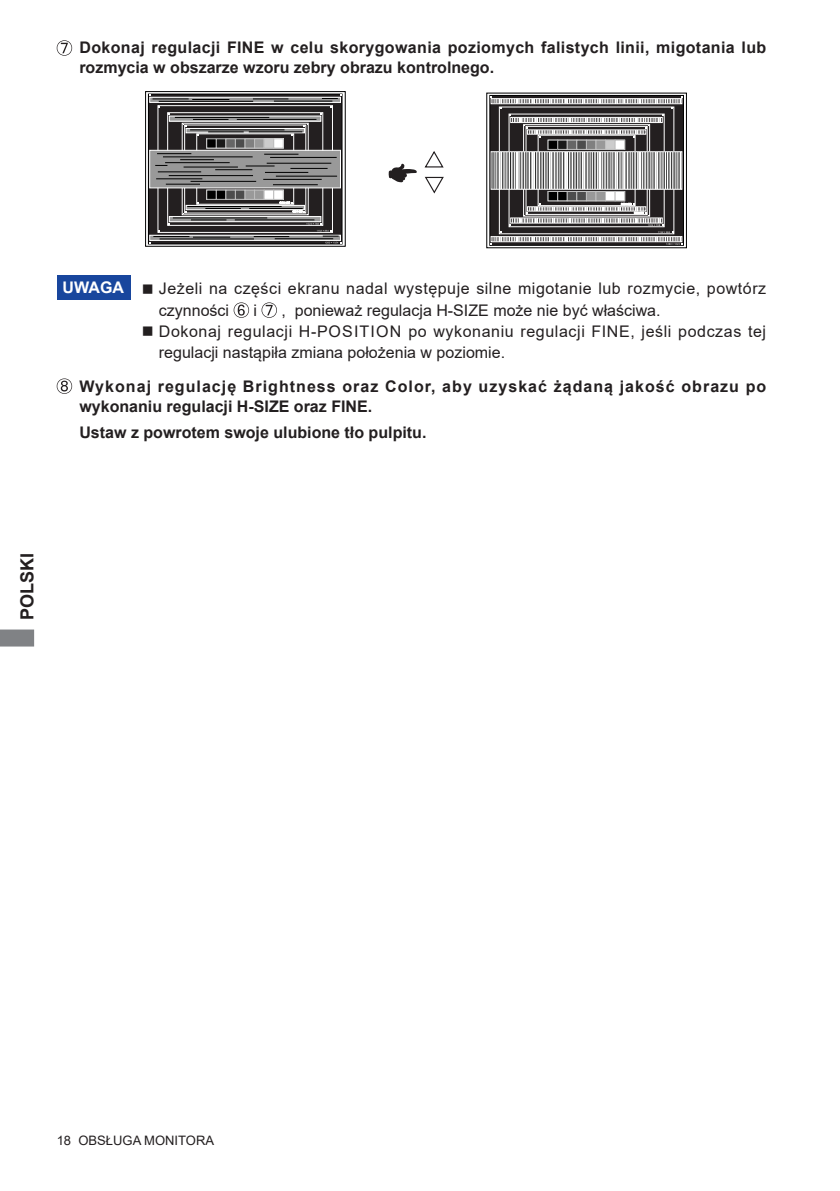
<style>
.page{position:relative;width:840px;height:1191px;background:#fff}
.page>*{position:absolute;margin:0;border:0;box-sizing:border-box;transform-origin:0 0}
.t1{font:700 18px "Arial";color:#231f20}
.t2{font:16px/21.2px "Arial";letter-spacing:.035em;color:#231f20}
.t3{font:700 16px/19.8px "Arial";letter-spacing:.025em;color:#231f20}
.t4{font:700 16px/19.8px "Arial";letter-spacing:.065em;color:#231f20}
.t5{font:16px "Arial";color:#231f20}
.t6{font:700 16px "Arial";color:#231f20}
.t7{font:700 16px "Arial";color:#fff}
.t8{font:13px "Arial";color:#231f20}
</style>
<div class="page">
<svg style="left:0;top:629px;width:34px;height:17px"></svg>
<svg style="left:233px;top:302px;width:16px;height:16px"></svg>
<svg style="left:261px;top:302px;width:16px;height:16px"></svg>
<svg style="left:57px;top:378px;width:15px;height:16px"></svg>
<svg style="left:57px;top:40px;width:15px;height:16px"></svg>
<div style="left:489px;top:95px;width:194px;height:151px;border:1px solid #000"></div>
<svg style="left:490px;top:96px;width:192px;height:149px;background:#7d7b7c"></svg>
<svg style="left:145px;top:91px;width:200px;height:155px;background:#6e6c6d"></svg>
<hr style="left:265px;top:172px;width:43px;height:1px;background:#000">
<hr style="left:276px;top:176px;width:61px;height:1px;background:#000">
<hr style="left:263px;top:179px;width:58px;height:1px;background:#000">
<hr style="left:273px;top:184px;width:44px;height:1px;background:#000">
<hr style="left:175px;top:117px;width:94px;height:1px;background:#000">
<hr style="left:193px;top:119px;width:35px;height:1px;background:#000">
<hr style="left:237px;top:119px;width:79px;height:1px;background:#000">
<hr style="left:190px;top:129px;width:94px;height:1px;background:#000">
<hr style="left:208px;top:131px;width:35px;height:1px;background:#000">
<hr style="left:249px;top:131px;width:53px;height:1px;background:#000">
<hr style="left:187px;top:206px;width:94px;height:1px;background:#000">
<hr style="left:205px;top:208px;width:36px;height:1px;background:#000">
<hr style="left:249px;top:208px;width:53px;height:1px;background:#000">
<hr style="left:173px;top:218px;width:94px;height:1px;background:#000">
<hr style="left:191px;top:220px;width:35px;height:1px;background:#000">
<hr style="left:235px;top:219px;width:79px;height:1px;background:#000">
<div style="left:57px;top:275px;width:73px;height:25px;background:#18469d"></div>
<svg style="left:388px;top:163px;width:29px;height:19px"></svg>
<svg style="left:424px;top:151px;width:19px;height:42px"></svg>
<p class="t3" style="left:79px;top:38px;width:688px">Dokonaj regulacji FINE w celu skorygowania poziomych falistych linii, migotania lub rozmycia w obszarze wzoru zebry obrazu kontrolnego.</p>
<p class="t7" style="left:63px;top:276px;width:63px">UWAGA</p>
<p class="t2" style="left:159px;top:278px;width:608px;text-indent:-17px">■ Jeżeli na części ekranu nadal występuje silne migotanie lub rozmycie, powtórz czynności</p>
<p class="t2" style="left:253px;top:299px;width:5px">i</p>
<p class="t5" style="left:281px;top:299px;width:380px">, ponieważ regulacja H-SIZE może nie być właściwa.</p>
<p class="t2" style="left:159px;top:320px;width:608px;text-indent:-17px">■ Dokonaj regulacji H-POSITION po wykonaniu regulacji FINE, jeśli podczas tej regulacji nastąpiła zmiana położenia w poziomie.</p>
<p class="t4" style="left:79px;top:377px;width:688px">Wykonaj regulację Brightness oraz Color, aby uzyskać żądaną jakość obrazu po wykonaniu regulacji H-SIZE oraz FINE.</p>
<p class="t6" style="left:79px;top:420px;width:348px">Ustaw z powrotem swoje ulubione tło pulpitu.</p>
<p class="t1" style="left:14px;top:620px;width:69px;rotate:-90deg">POLSKI</p>
<p class="t8" style="left:57px;top:1131px;width:159px">18 OBSŁUGA MONITORA</p>
</div>
